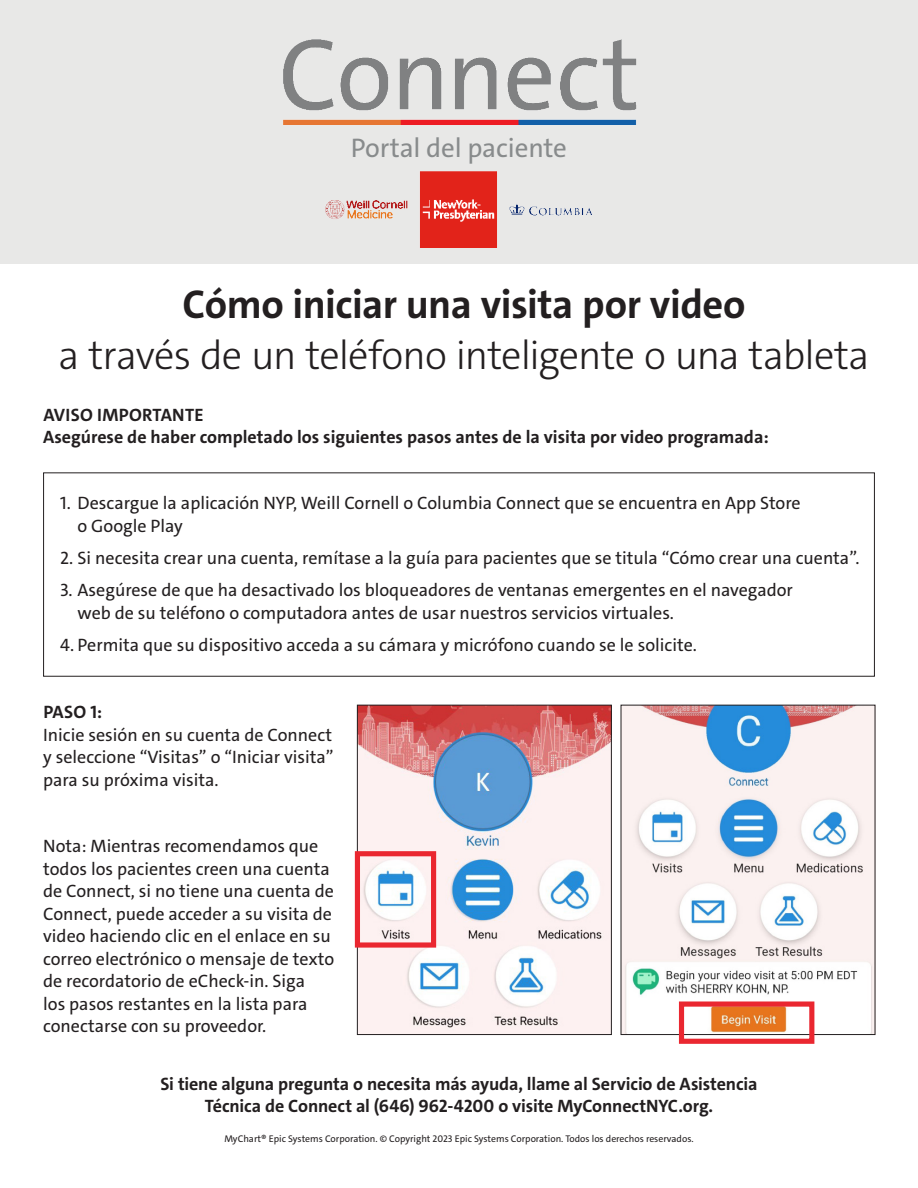
<style>
.page{position:relative;width:918px;height:1188px;background:#fff}
.page>*{position:absolute;margin:0;border:0;box-sizing:border-box;transform-origin:0 0}
.t1{font:300 40.5px/51px "The Sans C4 s";letter-spacing:-.025em;color:#231f20;text-align:center}
.t2{font:27px "The Sans C4 s";letter-spacing:-.005em;color:#888b8c}
.t3{font:18px/22.5px "The Sans C4 s";color:#231f20}
.t4{font:700 18px/22.5px "The Sans C4 s";letter-spacing:-.005em;color:#231f20;text-align:center}
.t5{font:9.75px "The Sans C4 s";color:#231f20}
.s1{font-weight:700}
</style>
<div class="page">
<div style="left:0;top:0;width:918px;height:264px;background:#e8e8e7"></div>
<img style="left:283px;top:39px;width:354px;height:209px">
<div style="left:0;top:134px;width:918px;height:32px;background:#e8e8e7"></div>
<div style="left:43px;top:472px;width:832px;height:205px;border:1px solid #231f20"></div>
<img style="left:359px;top:707px;width:251px;height:326px">
<div style="left:357px;top:705px;width:255px;height:330px;border:1px solid #231f20"></div>
<img style="left:623px;top:707px;width:250px;height:326px">
<div style="left:355px;top:851px;width:81px;height:97px;border:5px solid #ea2730"></div>
<div style="left:679px;top:1001px;width:135px;height:43px;border:5px solid #ea2730"></div>
<h2 class="t2" style="left:351px;top:130px;width:218px">Portal del paciente</h2>
<p class="t1" style="left:59px;top:279px;width:813px"><span class="s1">Cómo iniciar una visita por video<br></span>a través de un teléfono inteligente o una tableta</p>
<p class="t4" style="left:43px;top:404px;width:727px;text-align:left">AVISO IMPORTANTE<br>Asegúrese de haber completado los siguientes pasos antes de la visita por video programada:</p>
<p class="t3" style="left:78px;top:492px;width:725px;text-indent:-17px">1. Descargue la aplicación NYP, Weill Cornell o Columbia Connect que se encuentra en App Store o Google Play</p>
<p class="t3" style="left:60px;top:547px;width:801px">2. Si necesita crear una cuenta, remítase a la guía para pacientes que se titula “Cómo crear una cuenta”.</p>
<p class="t3" style="left:78px;top:579px;width:717px;text-indent:-17px">3. Asegúrese de que ha desactivado los bloqueadores de ventanas emergentes en el navegador web de su teléfono o computadora antes de usar nuestros servicios virtuales.</p>
<p class="t3" style="left:60px;top:634px;width:638px">4. Permita que su dispositivo acceda a su cámara y micrófono cuando se le solicite.</p>
<p class="t3" style="left:43px;top:701px;width:292px"><span class="s1">PASO 1:<br></span>Inicie sesión en su cuenta de Connect y seleccione “Visitas” o “Iniciar visita” para su próxima visita.</p>
<p class="t3" style="left:43px;top:835px;width:293px">Nota: Mientras recomendamos que todos los pacientes creen una cuenta de Connect, si no tiene una cuenta de Connect, puede acceder a su visita de video haciendo clic en el enlace en su correo electrónico o mensaje de texto de recordatorio de eCheck-in. Siga<br>los pasos restantes en la lista para conectarse con su proveedor.</p>
<p class="t4" style="left:160px;top:1073px;width:599px">Si tiene alguna pregunta o necesita más ayuda, llame al Servicio de Asistencia<br>Técnica de Connect al (646) 962-4200 o visite MyConnectNYC.org.</p>
<p class="t5" style="left:224px;top:1132px;width:471px">MyChart® Epic Systems Corporation. © Copyright 2023 Epic Systems Corporation. Todos los derechos reservados.</p>
</div>
